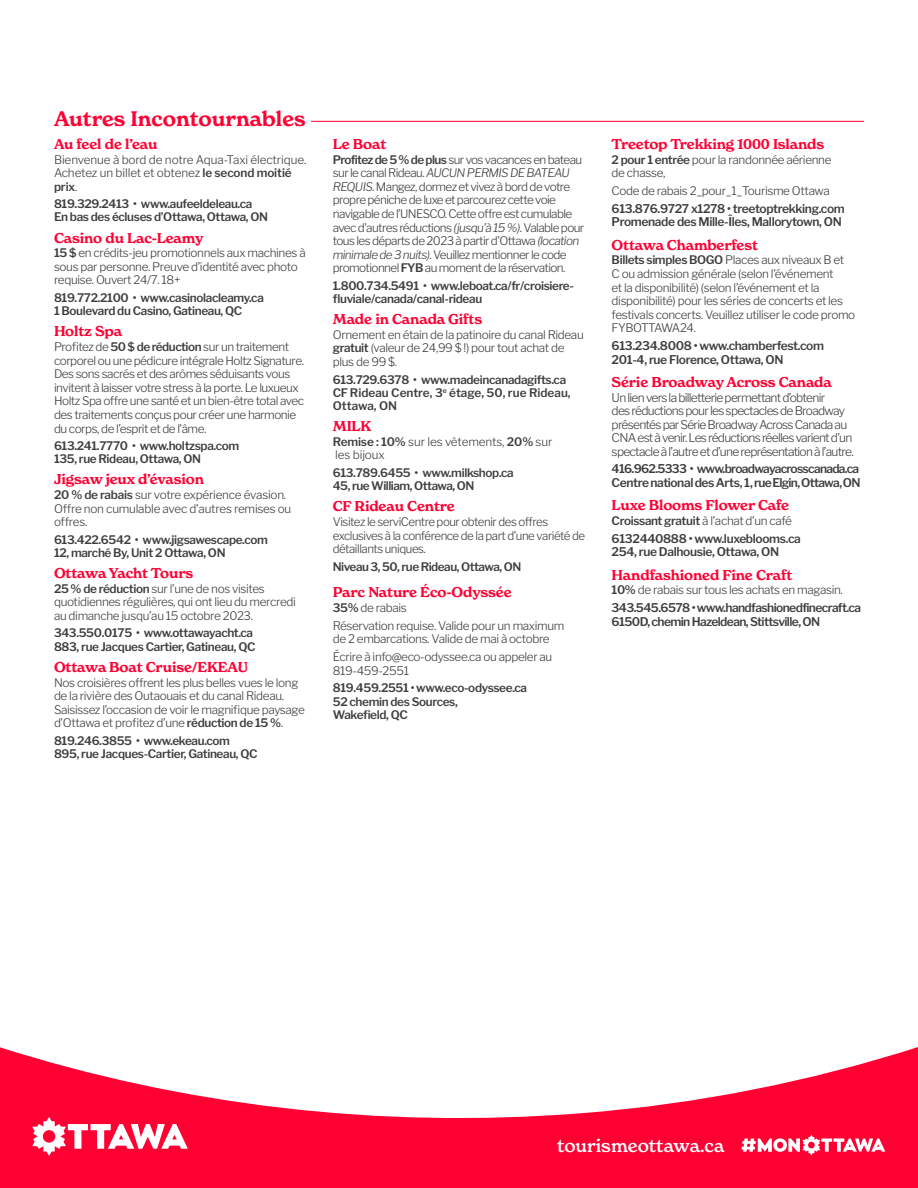
<style>
.page{position:relative;width:918px;height:1188px;background:#fff}
.page>*{position:absolute;margin:0;border:0;box-sizing:border-box;transform-origin:0 0}
.section_head{font:600 20.55px "New Spirit";color:#f03}
.t1{font:500 18px "New Spirit";color:#fff}
.Name{font:600 13.95px "New Spirit";letter-spacing:-.01em;color:#f03}
.contact_info{font:600 12px/13.5px "Libre Franklin";letter-spacing:-.04em;color:#3e3e3f}
.contact_info-2{font:300 12px/13.5px "Libre Franklin";letter-spacing:-.06em;color:#3e3e3f}
.contact_info-3{font:600 12px/13.5px "Libre Franklin";letter-spacing:-.06em;color:#3e3e3f}
.body{font:300 11.7px/13.6px "Libre Franklin";letter-spacing:-.03em;color:#3e3e3f}
.contact_info-4{font:600 11.7px/13.2px "Libre Franklin";letter-spacing:-.03em;color:#3e3e3f}
.body-2{font:300 11.7px/13.6px "Libre Franklin";letter-spacing:-.05em;color:#3e3e3f}
.body-3{font:300 11.7px/13.6px "Libre Franklin";letter-spacing:-.01em;color:#3e3e3f}
.body-4{font:600 11.7px "Libre Franklin";letter-spacing:-.03em;color:#3e3e3f}
.s1{font-weight:600}
.s2{font-style:italic}
.s3{font-weight:300}
</style>
<div class="page">
<svg style="left:0;top:1047px;width:918px;height:141px;fill:#f03"></svg>
<svg style="left:32px;top:1117px;width:156px;height:39px"></svg>
<svg style="left:742px;top:1135px;width:143px;height:20px"></svg>
<hr style="left:311px;top:121px;width:553px;height:1px;background:#f03">
<p class="section_head" style="left:54px;top:106px;width:253px">Autres Incontournables</p>
<p class="Name" style="left:54px;top:135px;width:105px">Au feel de l’eau</p>
<p class="body-3" style="left:54px;top:151px;width:254px">Bienvenue à bord de notre Aqua-Taxi électrique.<br>Achetez un billet et obtenez <span class="s1">le second moitié prix</span>.</p>
<p class="contact_info-4" style="left:54px;top:196px;width:216px">819.329.2413 • www.aufeeldeleau.ca<br>En bas des écluses d’Ottawa, Ottawa, ON</p>
<p class="Name" style="left:54px;top:229px;width:151px">Casino du Lac-Leamy</p>
<p class="body" style="left:54px;top:245px;width:253px"><span class="s1">15 $</span> en crédits-jeu promotionnels aux machines à sous par personne. Preuve d’identité avec photo requise. Ouvert 24/7. 18+</p>
<p class="contact_info-4" style="left:54px;top:290px;width:211px">819.772.2100 • www.casinolacleamy.ca<br>1 Boulevard du Casino, Gatineau, QC</p>
<p class="Name" style="left:54px;top:323px;width:70px">Holtz Spa</p>
<p class="body" style="left:54px;top:339px;width:252px">Profitez de <span class="s1">50 $ de réduction</span> sur un traitement corporel ou une pédicure intégrale Holtz Signature.<br>Des sons sacrés et des arômes séduisants vous invitent à laisser votre stress à la porte. Le luxueux Holtz Spa offre une santé et un bien-être total avec des traitements conçus pour créer une harmonie du corps, de l’esprit et de l’âme.</p>
<p class="contact_info-4" style="left:54px;top:438px;width:187px">613.241.7770 • www.holtzspa.com<br>135, rue Rideau, Ottawa, ON</p>
<p class="Name" style="left:54px;top:471px;width:152px">Jigsaw jeux d’évasion</p>
<p class="body" style="left:54px;top:487px;width:239px"><span class="s1">20 % de rabais</span> sur votre expérience évasion.<br>Offre non cumulable avec d’autres remises ou offres.</p>
<p class="contact_info-4" style="left:54px;top:532px;width:215px">613.422.6542 • www.jigsawescape.com<br>12, marché By, Unit 2 Ottawa, ON</p>
<p class="Name" style="left:54px;top:565px;width:141px">Ottawa Yacht Tours</p>
<p class="body" style="left:54px;top:581px;width:243px"><span class="s1">25 % de réduction</span> sur l’une de nos visites quotidiennes régulières, qui ont lieu du mercredi au dimanche jusqu’au 15 octobre 2023.</p>
<p class="contact_info-4" style="left:54px;top:626px;width:203px">343.550.0175 • www.ottawayacht.ca<br>883, rue Jacques Cartier, Gatineau, QC</p>
<p class="Name" style="left:54px;top:658px;width:195px">Ottawa Boat Cruise/EKEAU</p>
<p class="body" style="left:54px;top:674px;width:252px">Nos croisières offrent les plus belles vues le long de la rivière des Outaouais et du canal Rideau.<br>Saisissez l’occasion de voir le magnifique paysage d’Ottawa et profitez d’une <span class="s1">réduction de 15 %</span>.</p>
<p class="contact_info-4" style="left:54px;top:733px;width:205px">819.246.3855 • www.ekeau.com<br>895, rue Jacques-Cartier, Gatineau, QC</p>
<p class="Name" style="left:333px;top:135px;width:55px">Le Boat</p>
<p class="body-2" style="left:333px;top:151px;width:253px"><span class="s1">Profitez de 5 % de plus</span> sur vos vacances en bateau sur le canal Rideau. <span class="s2">AUCUN PERMIS DE BATEAU REQUIS</span>. Mangez, dormez et vivez à bord de votre propre péniche de luxe et parcourez cette voie navigable de l’UNESCO. Cette offre est cumulable avec d’autres réductions <span class="s2">(jusqu’à 15 %)</span>. Valable pour tous les départs de 2023 à partir d’Ottawa <span class="s2">(location minimale de 3 nuits)</span>. Veuillez mentionner le code promotionnel <span class="s1">FYB</span> au moment de la réservation.</p>
<p class="contact_info-4" style="left:333px;top:278px;width:243px">1.800.734.5491 • www.leboat.ca/fr/croisiere&shy;fluviale/canada/canal-rideau</p>
<p class="Name" style="left:333px;top:311px;width:151px">Made in Canada Gifts</p>
<p class="body" style="left:333px;top:327px;width:252px">Ornement en étain de la patinoire du canal Rideau <span class="s1">gratuit</span> (valeur de 24,99 $ !) pour tout achat de plus de 99 $.</p>
<p class="contact_info-4" style="left:333px;top:372px;width:239px">613.729.6378 • www.madeincanadagifts.ca<br>CF Rideau Centre, 3<sup>e</sup> étage, 50, rue Rideau,<br>Ottawa, ON</p>
<p class="Name" style="left:333px;top:418px;width:40px">MILK</p>
<p class="body-3" style="left:333px;top:434px;width:221px"><span class="s1">Remise : 10%</span> sur les vêtements, <span class="s1">20%</span> sur les bijoux</p>
<p class="contact_info-4" style="left:333px;top:465px;width:183px">613.789.6455 • www.milkshop.ca<br>45, rue William, Ottawa, ON</p>
<p class="Name" style="left:333px;top:498px;width:123px">CF Rideau Centre</p>
<p class="body" style="left:333px;top:514px;width:254px">Visitez le serviCentre pour obtenir des offres exclusives à la conférence de la part d’une variété de détaillants uniques.</p>
<p class="contact_info-4" style="left:333px;top:559px;width:190px">Niveau 3, 50, rue Rideau, Ottawa, ON</p>
<p class="Name" style="left:333px;top:584px;width:180px">Parc Nature Éco-Odyssée</p>
<p class="body" style="left:333px;top:600px;width:76px"><span class="s1">35%</span> de rabais</p>
<p class="body" style="left:333px;top:618px;width:233px">Réservation requise. Valide pour un maximum de 2 embarcations. Valide de mai à octobre</p>
<p class="body" style="left:333px;top:649px;width:221px">Écrire à info@eco-odyssee.ca ou appeler au<br>819-459-2551</p>
<p class="contact_info-4" style="left:333px;top:680px;width:196px">819.459.2551 • www.eco-odyssee.ca<br>52 chemin des Sources,<br>Wakefield, QC</p>
<p class="Name" style="left:612px;top:135px;width:214px">Treetop Trekking 1000 Islands</p>
<p class="body" style="left:612px;top:151px;width:221px"><span class="s1">2 pour 1 entrée</span> pour la randonnée aérienne de chasse,</p>
<p class="body" style="left:612px;top:183px;width:220px">Code de rabais 2_pour_1_Tourisme Ottawa</p>
<p class="contact_info" style="left:612px;top:200px;width:235px">613.876.9727 x1278 • treetoptrekking.com<br>Promenade des Mille-Îles, Mallorytown, ON</p>
<p class="Name" style="left:612px;top:236px;width:148px">Ottawa Chamberfest</p>
<p class="body" style="left:612px;top:252px;width:245px"><span class="s1">Billets simples BOGO</span> Places aux niveaux B et C ou admission générale (selon l’événement<br>et la disponibilité) (selon l’événement et la disponibilité) pour les séries de concerts et les festivals concerts. Veuillez utiliser le code promo FYBOTTAWA24.</p>
<p class="contact_info" style="left:612px;top:338px;width:214px">613.234.8008 • www.chamberfest.com<br>201-4, rue Florence, Ottawa, ON</p>
<p class="Name" style="left:612px;top:373px;width:222px">Série Broadway Across Canada</p>
<p class="contact_info-2" style="left:612px;top:389px;width:244px">Un lien vers la billetterie permettant d’obtenir<br>des réductions pour les spectacles de Broadway présentés par Série Broadway Across Canada au CNA est à venir. Les réductions réelles varient d’un spectacle à l’autre et d’une représentation à l’autre.</p>
<p class="contact_info-3" style="left:612px;top:461px;width:250px">416.962.5333 • www.broadwayacrosscanada.ca<br>Centre national des Arts, 1, rue Elgin, Ottawa, ON</p>
<p class="Name" style="left:612px;top:497px;width:179px">Luxe Blooms Flower Cafe</p>
<p class="body-4" style="left:612px;top:512px;width:182px">Croissant gratuit <span class="s3">à l’achat d’un café</span></p>
<p class="contact_info" style="left:612px;top:531px;width:191px">6132440888 • www.luxeblooms.ca<br>254, rue Dalhousie, Ottawa, ON</p>
<p class="Name" style="left:612px;top:566px;width:182px">Handfashioned Fine Craft</p>
<p class="body" style="left:612px;top:582px;width:233px"><span class="s1">10%</span> de rabais sur tous les achats en magasin.</p>
<p class="contact_info" style="left:612px;top:600px;width:251px">343.545.6578 • www.handfashionedfinecraft.ca<br>6150D, chemin Hazeldean, Stittsville, ON</p>
<p class="t1" style="left:557px;top:1134px;width:169px">tourismeottawa.ca</p>
</div>
